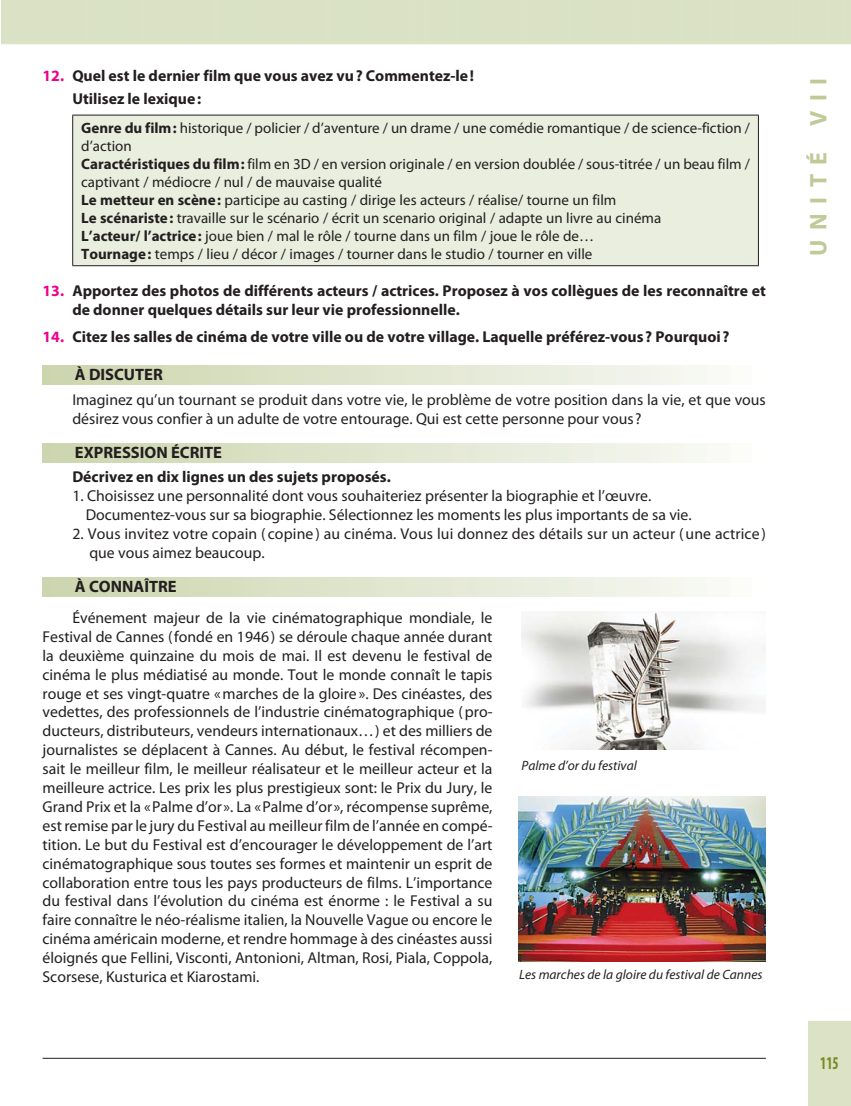
<style>
.page{position:relative;width:851px;height:1106px;background:#fff}
.page>*{position:absolute;margin:0;border:0;box-sizing:border-box;transform-origin:0 0}
.t1{font:700 24px "Myriad Pro";letter-spacing:.4em;color:#beca97}
.t2{font:700 condensed 18px "Myriad Pro";color:#738c1f;scale:.8 1}
.t3{font:700 16.5px "Myriad Pro";color:#231f20}
.t4{font:15.75px/18.9px "Myriad Pro";color:#231f20}
.t5{font:700 15.75px/23.1px "Myriad Pro";color:#231f20}
.t6{font:15px/18px "Myriad Pro";color:#231f20}
.t7{font:italic 13.5px "Myriad Pro";color:#231f20}
.s1{color:#ec008c}
.s2{font-weight:700}
</style>
<div class="page">
<div style="left:808px;top:1020px;width:42px;height:85px;background:#dbe2c6"></div>
<hr style="left:43px;top:1057px;width:722px;height:1px;background:#231f20">
<div style="left:73px;top:115px;width:685px;height:151px;background:#e9eede"></div>
<hr style="left:72px;top:115px;width:686px;height:1px;background:#231f20">
<hr style="left:72px;top:115px;width:1px;height:150px;background:#231f20">
<hr style="left:758px;top:115px;width:1px;height:150px;background:#231f20">
<hr style="left:72px;top:265px;width:686px;height:1px;background:#231f20">
<div style="left:43px;top:366px;width:722px;height:18px;background:linear-gradient(to right,#cbd4ac,#fafbf8)"></div>
<div style="left:43px;top:443px;width:722px;height:19px;background:linear-gradient(to right,#cbd4ac,#fafbf8)"></div>
<div style="left:43px;top:577px;width:722px;height:19px;background:linear-gradient(to right,#cbd4ac,#fafbf8)"></div>
<img style="left:518px;top:796px;width:247px;height:165px">
<img style="left:521px;top:611px;width:244px;height:138px">
<p class="t5" style="left:72px;top:66px;width:403px;text-indent:-30px"><span class="s1">12.</span> Quel est le dernier film que vous avez vu? Commentez-le!<br>Utilisez le lexique:</p>
<p class="t6" style="left:81px;top:121px;width:670px"><span class="s2">Genre du film:</span> historique / policier / d’aventure / un drame / une comédie romantique / de science-fiction / d’action<br><span class="s2">Caractéristiques du film:</span> film en 3D / en version originale / en version doublée / sous-titrée / un beau film / captivant / médiocre / nul / de mauvaise qualité<br><span class="s2">Le metteur en scène:</span> participe au casting / dirige les acteurs / réalise/ tourne un film<br><span class="s2">Le scénariste:</span> travaille sur le scénario / écrit un scenario original / adapte un livre au cinéma<br><span class="s2">L’acteur/ l’actrice:</span> joue bien / mal le rôle / tourne dans un film / joue le rôle de…<br><span class="s2">Tournage:</span> temps / lieu / décor / images / tourner dans le studio / tourner en ville</p>
<p class="t5" style="left:72px;top:282px;width:695px;line-height:18.9px;text-indent:-30px"><span class="s1">13.</span> Apportez des photos de différents acteurs / actrices. Proposez à vos collègues de les reconnaître et de donner quelques détails sur leur vie professionnelle.</p>
<p class="t5" style="left:43px;top:327px;width:688px"><span class="s1">14.</span> Citez les salles de cinéma de votre ville ou de votre village. Laquelle préférez-vous? Pourquoi?</p>
<p class="t3" style="left:75px;top:369px;width:89px">À DISCUTER</p>
<p class="t4" style="left:72px;top:391px;width:695px">Imaginez qu’un tournant se produit dans votre vie, le problème de votre position dans la vie, et que vous désirez vous confier à un adulte de votre entourage. Qui est cette personne pour vous?</p>
<p class="t3" style="left:75px;top:446px;width:149px">EXPRESSION ÉCRITE</p>
<p class="t5" style="left:72px;top:467px;width:320px">Décrivez en dix lignes un des sujets proposés.</p>
<p class="t4" style="left:86px;top:488px;width:607px;text-indent:-13px">1. Choisissez une personnalité dont vous souhaiteriez présenter la biographie et l’œuvre.<br>Documentez-vous sur sa biographie. Sélectionnez les moments les plus importants de sa vie.</p>
<p class="t4" style="left:89px;top:526px;width:678px;text-indent:-17px">2. Vous invitez votre copain ( copine) au cinéma. Vous lui donnez des détails sur un acteur (une actrice) que vous aimez beaucoup.</p>
<p class="t3" style="left:75px;top:580px;width:103px">À CONNAÎTRE</p>
<p class="t4" style="left:43px;top:609px;width:451px;text-align:justify;text-indent:30px">Événement majeur de la vie cinématographique mondiale, le Festival de Cannes (fondé en 1946) se déroule chaque année durant la deuxième quinzaine du mois de mai. Il est devenu le festival de cinéma le plus médiatisé au monde. Tout le monde connaît le tapis rouge et ses vingt-quatre «marches de la gloire». Des cinéastes, des vedettes, des professionnels de l’industrie cinématographique (pro&shy;ducteurs, distributeurs, vendeurs internationaux…) et des milliers de journalistes se déplacent à Cannes. Au début, le festival récompen&shy;sait le meilleur film, le meilleur réalisateur et le meilleur acteur et la meilleure actrice. Les prix les plus prestigieux sont: le Prix du Jury, le Grand Prix et la «Palme d’or». La «Palme d’or», récompense suprême, est remise par le jury du Festival au meilleur film de l’année en compé&shy;tition. Le but du Festival est d’encourager le développement de l’art cinématographique sous toutes ses formes et maintenir un esprit de collaboration entre tous les pays producteurs de films. L’importance du festival dans l’évolution du cinéma est énorme : le Festival a su faire connaître le néo-réalisme italien, la Nouvelle Vague ou encore le cinéma américain moderne, et rendre hommage à des cinéastes aussi éloignés que Fellini, Visconti, Antonioni, Altman, Rosi, Piala, Coppola, Scorsese, Kusturica et Kiarostami.</p>
<p class="t7" style="left:521px;top:760px;width:117px">Palme d’or du festival</p>
<p class="t7" style="left:519px;top:969px;width:245px">Les marches de la gloire du festival de Cannes</p>
<h1 class="t1" style="left:809px;top:256px;width:179px;rotate:-90deg">UNITÉ VII</h1>
<p class="t2" style="left:820px;top:1056px;width:25px">115</p>
</div>
